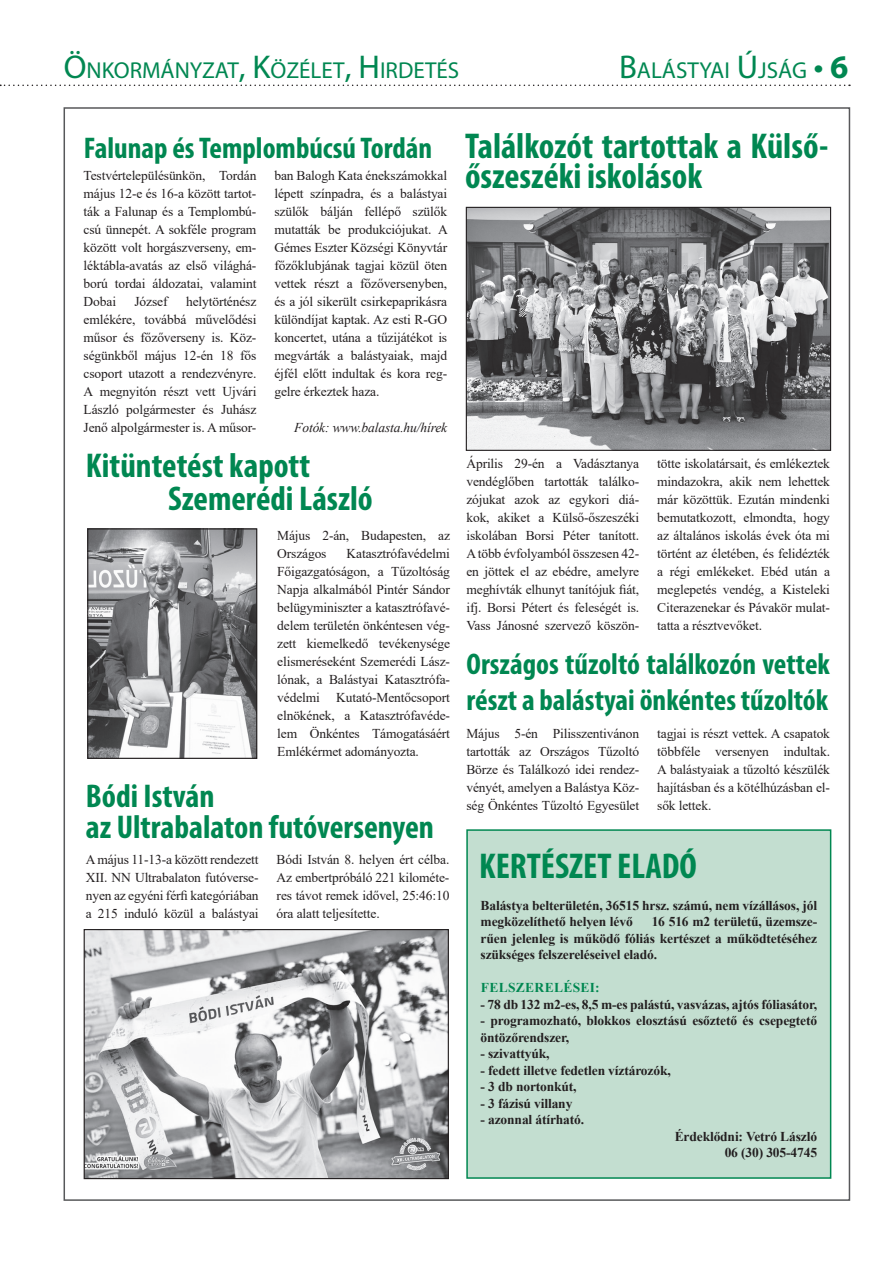
<style>
.page{position:relative;width:893px;height:1263px;background:#fff}
.page>*{position:absolute;margin:0;border:0;box-sizing:border-box;transform-origin:0 0}
.t1{font:700 condensed 36px/30px "Myriad Pro";color:#008751}
.t2{font:700 condensed 34.5px/33px "Myriad Pro";color:#008751}
.t3{font:700 condensed 33px "Myriad Pro";color:#008751}
.t4{font:700 condensed 30px/36px "Myriad Pro";color:#008751}
.t5{font:23.1px "Myriad Pro";color:#008751}
.t6{font:13.5px/18px "Times New Roman";letter-spacing:-.01em;color:#231f20;text-align:justify}
.t7{font:700 13.5px/16.5px "Times New Roman";letter-spacing:-.01em;color:#231f20}
.t8{font:italic 13.5px "Times New Roman";letter-spacing:-.01em;color:#231f20}
.t9{font:700 13.5px "Times New Roman";letter-spacing:.025em;color:#008751}
.s1{font-size:33px}
.s2{font-family:"Times New Roman";font-weight:700;font-size:27px}
.s3{font-weight:700;font-size:33px}
</style>
<div class="page">
<div style="left:467px;top:830px;width:364px;height:348px;background:#c3ded0"></div>
<div style="left:466px;top:829px;width:365px;height:350px;border:2px solid #008751"></div>
<svg style="left:0;top:85px;width:850px;height:1px"></svg>
<img style="left:86px;top:931px;width:361px;height:246px">
<div style="left:84px;top:929px;width:365px;height:250px;border:1px solid #231f20"></div>
<img style="left:89px;top:530px;width:166px;height:227px">
<div style="left:87px;top:528px;width:170px;height:231px;border:1px solid #231f20"></div>
<img style="left:468px;top:209px;width:361px;height:240px">
<div style="left:466px;top:207px;width:365px;height:244px;border:1px solid #231f20"></div>
<h3 class="t5" style="left:64px;top:56px;width:397px"><span class="s1">Ö</span>NKORMÁNYZAT<span class="s1">, K</span>ÖZÉLET<span class="s1">, H</span> IRDETÉS</h3>
<h3 class="t5" style="left:619px;top:56px;width:231px"><span class="s1">B</span>ALÁSTYAI <span class="s1">Ú</span>JSÁG <span class="s2">•</span> <span class="s3">6</span></h3>
<h3 class="t4" style="left:84px;top:129px;width:350px">Falunap és Templombúcsú Tordán</h3>
<p class="t6" style="left:84px;top:166px;width:174px">Testvértelepülésünkön, Tordán május 12-e és 16-a között tartot&shy;ták a Falunap és a Templombú&shy;csú ünnepét. A sokféle program között volt horgászverseny, em&shy;léktábla-avatás az első világhá&shy;ború tordai áldozatai, valamint Dobai</p>
<p class="t6" style="left:84px;top:292px;width:174px;text-indent:102px">helytörténész emlékére, továbbá művelődési műsor és főzőverseny is. Köz&shy;ségünkből május 12-én 18 fős csoport utazott a rendezvényre.<br>A megnyitón részt vett Ujvári László polgármester és Juhász Jenő alpolgármester is. A műsor-</p>
<p class="t6" style="left:135px;top:292px;width:35px">József</p>
<p class="t6" style="left:274px;top:166px;width:175px">ban Balogh Kata énekszámokkal lépett színpadra, és a balástyai szülők bálján fellépő szülők mutatták be produkciójukat. A Gémes Eszter Községi Könyvtár főzőklubjának tagjai közül öten vettek részt a főzőversenyben, és a jól sikerült csirkepaprikásra különdíjat kaptak. Az esti R-GO koncertet, utána a tűzijátékot is megvárták a balástyaiak, majd éjfél előtt indultak és kora reg&shy;gelre érkeztek haza.</p>
<p class="t8" style="left:294px;top:418px;width:154px">Fotók: www.balasta.hu/hírek</p>
<h2 class="t2" style="left:168px;top:448px;width:206px;text-indent:-82px">Kitüntetést kapott<br>Szemerédi László</h2>
<h3 class="t3" style="left:86px;top:775px;width:130px">Bódi István</h3>
<p class="t6" style="left:277px;top:526px;width:174px">Május 2-án, Budapesten, az<br>Országos</p>
<p class="t6" style="left:277px;top:544px;width:174px;text-indent:69px">Katasztrófavédelmi Főigazgatóságon, a Tűzoltóság Napja alkalmából Pintér Sándor belügyminiszter a katasztrófavé&shy;delem területén önkéntesen vég&shy;zett kiemelkedő tevékenysége elismeréseként Szemerédi Lász&shy;lónak, a Balástyai Katasztrófa&shy;védelmi Kutató-Mentőcsoport elnökének, a Katasztrófavéde&shy;lem Önkéntes Támogatásáért Emlékérmet adományozta.</p>
<h3 class="t3" style="left:86px;top:807px;width:350px">az Ultrabalaton futóversenyen</h3>
<p class="t6" style="left:86px;top:850px;width:174px">A május 11-13-a között rendezett XII. NN Ultrabalaton futóverse&shy;nyen az egyéni férfi kategóriában a 215 induló közül a balástyai</p>
<p class="t6" style="left:277px;top:850px;width:174px">Bódi István 8. helyen ért célba.<br>Az embertpróbáló 221 kilométe&shy;res távot remek idővel, 25:46:10 óra alatt teljesítette.</p>
<h1 class="t1" style="left:465px;top:130px;width:365px">Találkozót tartottak a Külső&shy;őszeszéki iskolások</h1>
<p class="t6" style="left:466px;top:454px;width:174px">Április 29-én a Vadásztanya vendéglőben tartották találko&shy;zójukat azok az egykori diá&shy;kok, akiket a Külső-őszeszéki iskolában Borsi Péter tanított.<br>A több évfolyamból összesen 42- en jöttek el az ebédre, amelyre meghívták elhunyt tanítójuk fiát, ifj. Borsi Pétert és feleségét is.<br>Vass Jánosné szervező köszön-</p>
<p class="t6" style="left:657px;top:454px;width:174px">tötte iskolatársait, és emlékeztek mindazokra, akik nem lehettek már közöttük. Ezután mindenki bemutatkozott, elmondta, hogy az általános iskolás évek óta mi történt az életében, és felidézték a régi emlékeket. Ebéd után a meglepetés vendég, a Kisteleki Citerazenekar és Pávakör mulat&shy;tatta a résztvevőket.</p>
<h3 class="t4" style="left:466px;top:646px;width:365px">Országos tűzoltó találkozón vettek részt a balástyai önkéntes tűzoltók</h3>
<p class="t6" style="left:466px;top:724px;width:174px">Május 5-én Pilisszentivánon tartották az Országos Tűzoltó Börze és Találkozó idei rendez&shy;vényét, amelyen a Balástya Köz&shy;ség Önkéntes Tűzoltó Egyesület</p>
<p class="t6" style="left:657px;top:724px;width:174px">tagjai is részt vettek. A csapatok többféle versenyen indultak.<br>A balástyaiak a tűzoltó készülék hajításban és a kötélhúzásban el-</p>
<p class="t6" style="left:657px;top:796px;width:56px">sők lettek.</p>
<h1 class="t1" style="left:479px;top:850px;width:219px">KERTÉSZET ELADÓ</h1>
<p class="t7" style="left:481px;top:896px;width:338px">Balástya belterületén, 36515 hrsz. számú, nem vízállásos, jól megközelíthető helyen lévő</p>
<p class="t7" style="left:481px;top:913px;width:338px;text-align:justify;text-indent:171px">16 516 m2 területű, üzemsze&shy;rűen jelenleg is működő fóliás kertészet a működtetéséhez szükséges felszereléseivel eladó.</p>
<p class="t9" style="left:481px;top:978px;width:120px">FELSZERELÉSEI:</p>
<p class="t7" style="left:481px;top:995px;width:338px">- 78 db 132 m2-es, 8,5 m-es palástú, vasvázas, ajtós fóliasátor,</p>
<p class="t7" style="left:481px;top:1012px;width:338px">- programozható, blokkos elosztású esőztető és csepegtető öntözőrendszer,</p>
<p class="t7" style="left:481px;top:1045px;width:70px">- szivattyúk,</p>
<p class="t7" style="left:481px;top:1061px;width:192px">- fedett illetve fedetlen víztározók,</p>
<p class="t7" style="left:481px;top:1078px;width:98px">- 3 db nortonkút,</p>
<p class="t7" style="left:481px;top:1094px;width:93px">- 3 fázisú villany</p>
<p class="t7" style="left:481px;top:1111px;width:105px">- azonnal átírható.</p>
<p class="t7" style="left:675px;top:1127px;width:144px;text-align:right">Érdeklődni: Vetró László<br>06 (30) 305-4745</p>
</div>
